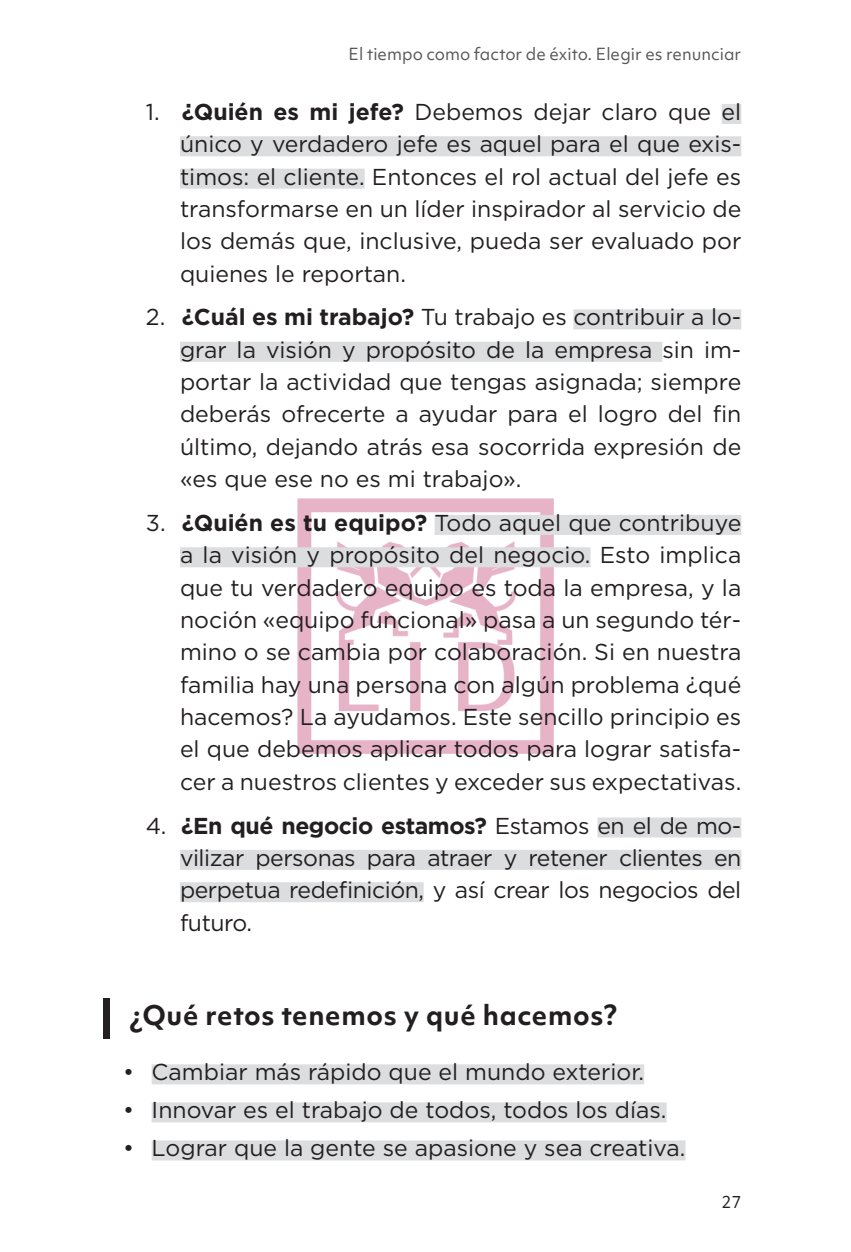
<style>
.page{position:relative;width:851px;height:1252px;background:#fff}
.page>*{position:absolute;margin:0;border:0;box-sizing:border-box;transform-origin:0 0}
.enc{font:700 26px "Objektiv Mk 1";letter-spacing:.025em;color:#231f20}
.t1{font:23px/32.4px "Gotham";color:#231f20;text-align:justify}
.t2{font:16px "Objektiv Mk 1";color:#57585a}
.t3{font:16px "Objektiv Mk 1";color:#231f20}
.s1{font-weight:700}
</style>
<div class="page">
<img style="left:298px;top:498px;width:255px;height:255px">
<div style="left:722px;top:104px;width:19px;height:20px;background:#dcdddf"></div>
<div style="left:180px;top:136px;width:561px;height:20px;background:#dcdddf"></div>
<div style="left:180px;top:169px;width:185px;height:20px;background:#dcdddf"></div>
<div style="left:573px;top:309px;width:168px;height:20px;background:#dcdddf"></div>
<div style="left:180px;top:342px;width:482px;height:20px;background:#dcdddf"></div>
<div style="left:435px;top:515px;width:306px;height:20px;background:#dcdddf"></div>
<div style="left:180px;top:547px;width:410px;height:20px;background:#dcdddf"></div>
<div style="left:597px;top:817px;width:144px;height:20px;background:#dcdddf"></div>
<div style="left:180px;top:850px;width:561px;height:20px;background:#dcdddf"></div>
<div style="left:180px;top:882px;width:244px;height:20px;background:#dcdddf"></div>
<div style="left:152px;top:1064px;width:492px;height:20px;background:#dcdddf"></div>
<div style="left:152px;top:1102px;width:515px;height:20px;background:#dcdddf"></div>
<div style="left:152px;top:1140px;width:533px;height:20px;background:#dcdddf"></div>
<div style="left:103px;top:998px;width:7px;height:41px;background:#231f20"></div>
<p class="t2" style="left:349px;top:43px;width:394px">El tiempo como factor de éxito. Elegir es renunciar</p>
<p class="t1" style="left:180px;top:95px;width:563px;text-indent:-34px">1. <span class="s1">¿Quién es mi jefe?</span> Debemos dejar claro que el único y verdadero jefe es aquel para el que exis&shy;timos: el cliente. Entonces el rol actual del jefe es transformarse en un líder inspirador al servicio de los demás que, inclusive, pueda ser evaluado por quienes le reportan.</p>
<p class="t1" style="left:180px;top:300px;width:563px;text-indent:-34px">2. <span class="s1">¿Cuál es mi trabajo?</span> Tu trabajo es contribuir a lo&shy;grar la visión y propósito de la empresa sin im&shy;portar la actividad que tengas asignada; siempre deberás ofrecerte a ayudar para el logro del fin último, dejando atrás esa socorrida expresión de «es que ese no es mi trabajo».</p>
<p class="t1" style="left:180px;top:506px;width:563px;text-indent:-34px">3. <span class="s1">¿Quién es tu equipo?</span> Todo aquel que contribuye a la visión y propósito del negocio. Esto implica que tu verdadero equipo es toda la empresa, y la noción «equipo funcional» pasa a un segundo tér&shy;mino o se cambia por colaboración. Si en nuestra familia hay una persona con algún problema ¿qué hacemos? La ayudamos. Este sencillo principio es el que debemos aplicar todos para lograr satisfa&shy;cer a nuestros clientes y exceder sus expectativas.</p>
<p class="t1" style="left:180px;top:808px;width:563px;text-indent:-34px">4. <span class="s1">¿En qué negocio estamos?</span> Estamos en el de mo&shy;vilizar personas para atraer y retener clientes en perpetua redefinición, y así crear los negocios del futuro.</p>
<p class="enc" style="left:130px;top:997px;width:489px">¿Qué retos tenemos y qué hacemos?</p>
<p class="t1" style="left:123px;top:1055px;width:522px">• Cambiar más rápido que el mundo exterior.</p>
<p class="t1" style="left:123px;top:1093px;width:545px">• Innovar es el trabajo de todos, todos los días.</p>
<p class="t1" style="left:123px;top:1131px;width:564px">• Lograr que la gente se apasione y sea creativa.</p>
<p class="t3" style="left:721px;top:1190px;width:21px">27</p>
</div>
